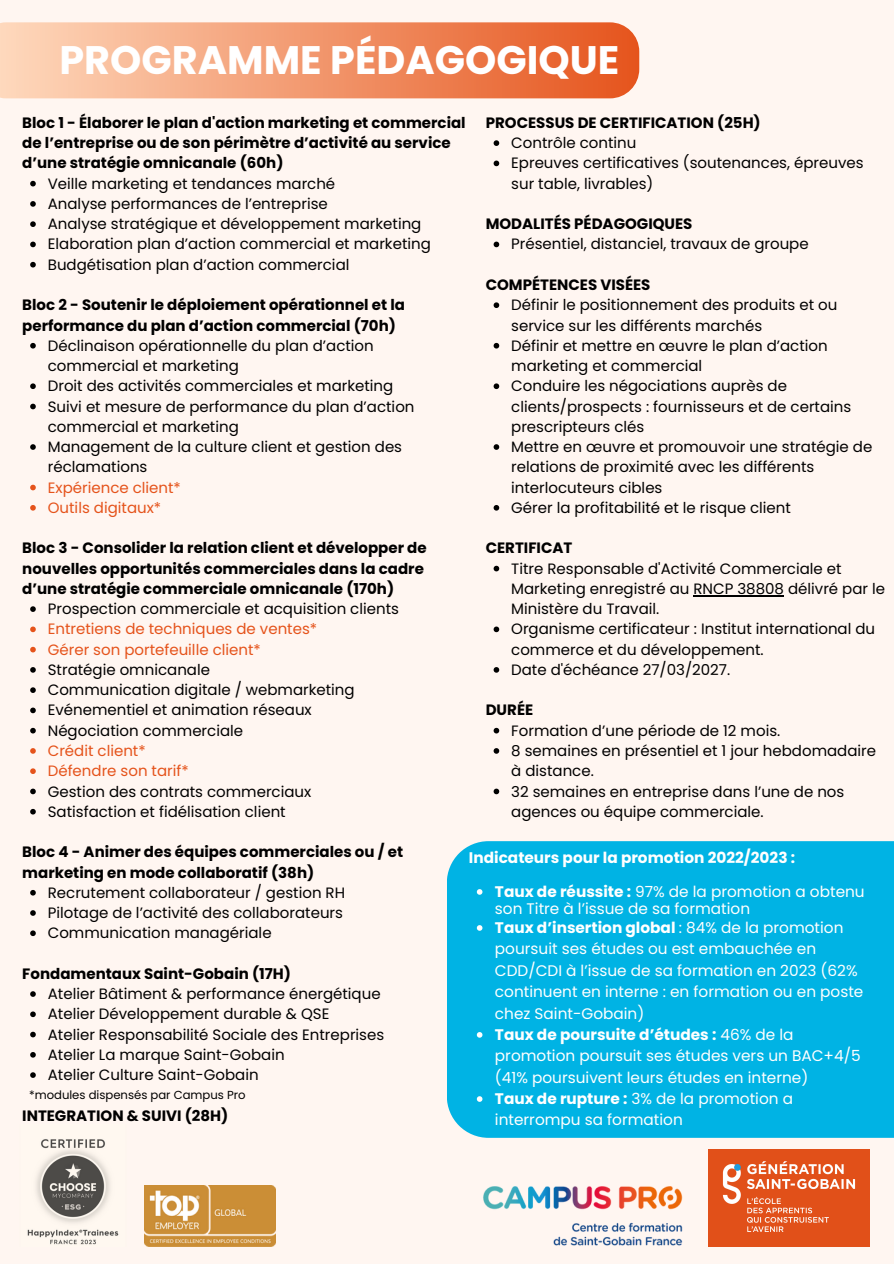
<style>
.page{position:relative;width:894px;height:1264px;background:#fff}
.page>*{position:absolute;margin:0;border:0;box-sizing:border-box;transform-origin:0 0}
.t1{font:700 39.75px "Poppins";color:#fff}
.t2{font:15.3px/21.3px "Poppins";color:#fff}
.t3{font:700 15.3px "Poppins";color:#fff}
.t4{font:15px/20.2px "Poppins";color:#000}
.t5{font:700 15px/20.2px "Poppins";color:#000}
.t6{font:15px "Poppins";color:#e5531b}
.t7{font:11.7px "Poppins";color:#000}
.s1{font-weight:700}
</style>
<div class="page">
<div style="left:0;top:0;width:893px;height:1263px;background:#fff6f1"></div>
<svg style="left:0;top:22px;width:639px;height:76px;background:#f1976e"></svg>
<img style="left:708px;top:1149px;width:161px;height:97px">
<img style="left:144px;top:1185px;width:132px;height:61px">
<img style="left:27px;top:1139px;width:92px;height:106px">
<div style="left:447px;top:841px;width:446px;height:296px;background:#00b3e4"></div>
<svg style="left:30px;top:181px;width:6px;height:5px"></svg>
<svg style="left:30px;top:201px;width:6px;height:6px"></svg>
<svg style="left:30px;top:221px;width:6px;height:6px"></svg>
<svg style="left:30px;top:241px;width:6px;height:6px"></svg>
<svg style="left:30px;top:262px;width:6px;height:5px"></svg>
<svg style="left:30px;top:343px;width:6px;height:5px"></svg>
<svg style="left:30px;top:383px;width:6px;height:6px"></svg>
<svg style="left:30px;top:403px;width:6px;height:6px"></svg>
<svg style="left:30px;top:444px;width:6px;height:6px"></svg>
<svg style="left:30px;top:484px;width:6px;height:6px"></svg>
<svg style="left:30px;top:505px;width:6px;height:5px"></svg>
<svg style="left:30px;top:606px;width:6px;height:6px"></svg>
<svg style="left:30px;top:626px;width:6px;height:6px"></svg>
<svg style="left:30px;top:646px;width:6px;height:6px"></svg>
<svg style="left:30px;top:667px;width:6px;height:5px"></svg>
<svg style="left:30px;top:687px;width:6px;height:6px"></svg>
<svg style="left:30px;top:707px;width:6px;height:6px"></svg>
<svg style="left:30px;top:727px;width:6px;height:6px"></svg>
<svg style="left:30px;top:748px;width:6px;height:5px"></svg>
<svg style="left:30px;top:768px;width:6px;height:6px"></svg>
<svg style="left:30px;top:788px;width:6px;height:6px"></svg>
<svg style="left:30px;top:808px;width:6px;height:6px"></svg>
<svg style="left:30px;top:890px;width:6px;height:5px"></svg>
<svg style="left:30px;top:910px;width:6px;height:5px"></svg>
<svg style="left:30px;top:930px;width:6px;height:6px"></svg>
<svg style="left:30px;top:991px;width:6px;height:5px"></svg>
<svg style="left:30px;top:1011px;width:6px;height:6px"></svg>
<svg style="left:30px;top:1031px;width:6px;height:6px"></svg>
<svg style="left:30px;top:1052px;width:6px;height:5px"></svg>
<svg style="left:30px;top:1072px;width:6px;height:5px"></svg>
<svg style="left:493px;top:140px;width:6px;height:6px"></svg>
<svg style="left:493px;top:160px;width:6px;height:6px"></svg>
<svg style="left:493px;top:241px;width:6px;height:6px"></svg>
<svg style="left:493px;top:302px;width:6px;height:6px"></svg>
<svg style="left:493px;top:343px;width:6px;height:5px"></svg>
<svg style="left:493px;top:383px;width:6px;height:6px"></svg>
<svg style="left:493px;top:444px;width:6px;height:6px"></svg>
<svg style="left:493px;top:505px;width:6px;height:5px"></svg>
<svg style="left:493px;top:565px;width:6px;height:6px"></svg>
<hr style="left:693px;top:595px;width:90px;height:1px;background:#000">
<svg style="left:493px;top:626px;width:6px;height:6px"></svg>
<svg style="left:493px;top:667px;width:6px;height:5px"></svg>
<svg style="left:493px;top:727px;width:6px;height:6px"></svg>
<svg style="left:493px;top:748px;width:6px;height:5px"></svg>
<svg style="left:493px;top:788px;width:6px;height:6px"></svg>
<svg style="left:476px;top:889px;width:6px;height:5px"></svg>
<svg style="left:476px;top:925px;width:6px;height:5px"></svg>
<svg style="left:476px;top:1032px;width:6px;height:5px"></svg>
<svg style="left:476px;top:1096px;width:6px;height:5px"></svg>
<img style="left:483px;top:1186px;width:198px;height:59px">
<p class="t1" style="left:59px;top:32px;width:561px">PROGRAMME PÉDAGOGIQUE</p>
<p class="t5" style="left:22px;top:112px;width:445px">Bloc 1 - Élaborer le plan d'action marketing et commercial de l’entreprise ou de son périmètre d’activité au service d’une stratégie omnicanale (60h)</p>
<p class="t4" style="left:48px;top:173px;width:289px">Veille marketing et tendances marché</p>
<p class="t4" style="left:48px;top:193px;width:281px">Analyse performances de l’entreprise</p>
<p class="t4" style="left:48px;top:214px;width:375px">Analyse stratégique et développement marketing</p>
<h3 class="t4" style="left:48px;top:234px;width:384px">Elaboration plan d’action commercial et marketing</h3>
<p class="t4" style="left:48px;top:254px;width:303px">Budgétisation plan d’action commercial</p>
<p class="t5" style="left:22px;top:295px;width:384px">Bloc 2 - Soutenir le déploiement opérationnel et la performance du plan d’action commercial (70h)</p>
<p class="t4" style="left:48px;top:335px;width:327px">Déclinaison opérationnelle du plan d’action commercial et marketing</p>
<p class="t4" style="left:48px;top:376px;width:347px">Droit des activités commerciales et marketing</p>
<p class="t4" style="left:48px;top:396px;width:368px">Suivi et mesure de performance du plan d’action commercial et marketing</p>
<p class="t4" style="left:48px;top:436px;width:356px">Management de la culture client et gestion des réclamations</p>
<h3 class="t6" style="left:48px;top:477px;width:134px">Expérience client*</h3>
<p class="t6" style="left:48px;top:497px;width:115px">Outils digitaux*</p>
<p class="t5" style="left:22px;top:538px;width:406px">Bloc 3 - Consolider la relation client et développer de nouvelles opportunités commerciales dans la cadre d’une stratégie commerciale omnicanale (170h)</p>
<p class="t4" style="left:48px;top:598px;width:352px">Prospection commerciale et acquisition clients</p>
<p class="t6" style="left:48px;top:618px;width:271px">Entretiens de techniques de ventes*</p>
<p class="t6" style="left:48px;top:639px;width:214px">Gérer son portefeuille client*</p>
<p class="t4" style="left:48px;top:659px;width:164px">Stratégie omnicanale</p>
<p class="t4" style="left:48px;top:679px;width:308px">Communication digitale / webmarketing</p>
<p class="t4" style="left:48px;top:700px;width:265px">Evénementiel et animation réseaux</p>
<p class="t4" style="left:48px;top:720px;width:197px">Négociation commerciale</p>
<p class="t6" style="left:48px;top:740px;width:99px">Crédit client*</p>
<p class="t6" style="left:48px;top:760px;width:142px">Défendre son tarif*</p>
<h3 class="t4" style="left:48px;top:781px;width:265px">Gestion des contrats commerciaux</h3>
<p class="t4" style="left:48px;top:801px;width:239px">Satisfaction et fidélisation client</p>
<p class="t5" style="left:22px;top:841px;width:382px">Bloc 4 - Animer des équipes commerciales ou / et marketing en mode collaboratif (38h)</p>
<p class="t4" style="left:48px;top:882px;width:299px">Recrutement collaborateur / gestion RH</p>
<h3 class="t4" style="left:48px;top:902px;width:297px">Pilotage de l’activité des collaborateurs</h3>
<p class="t4" style="left:48px;top:922px;width:225px">Communication managériale</p>
<p class="t5" style="left:22px;top:963px;width:270px">Fondamentaux Saint-Gobain (17H)</p>
<p class="t4" style="left:48px;top:983px;width:334px">Atelier Bâtiment &amp; performance énergétique</p>
<p class="t4" style="left:48px;top:1003px;width:283px">Atelier Développement durable &amp; QSE</p>
<p class="t4" style="left:48px;top:1024px;width:338px">Atelier Responsabilité Sociale des Entreprises</p>
<h2 class="t4" style="left:48px;top:1044px;width:238px">Atelier La marque Saint-Gobain</h2>
<p class="t4" style="left:48px;top:1064px;width:212px">Atelier Culture Saint-Gobain</p>
<h3 class="t5" style="left:22px;top:1105px;width:207px">INTEGRATION &amp; SUIVI (28H)</h3>
<p class="t5" style="left:485px;top:112px;width:276px">PROCESSUS DE CERTIFICATION (25H)</p>
<p class="t4" style="left:511px;top:133px;width:354px">Contrôle continu<br>Epreuves certificatives (soutenances, épreuves sur table, livrables)</p>
<p class="t5" style="left:485px;top:214px;width:208px">MODALITÉS PÉDAGOGIQUES</p>
<p class="t4" style="left:511px;top:234px;width:299px">Présentiel, distanciel, travaux de groupe</p>
<p class="t5" style="left:485px;top:274px;width:166px">COMPÉTENCES VISÉES</p>
<p class="t4" style="left:511px;top:295px;width:362px">Définir le positionnement des produits et ou service sur les différents marchés<br>Définir et mettre en œuvre le plan d’action marketing et commercial<br>Conduire les négociations auprès de clients/prospects : fournisseurs et de certains prescripteurs clés<br>Mettre en œuvre et promouvoir une stratégie de relations de proximité avec les différents interlocuteurs cibles<br>Gérer la profitabilité et le risque client</p>
<p class="t5" style="left:485px;top:538px;width:88px">CERTIFICAT</p>
<p class="t4" style="left:511px;top:558px;width:375px">Titre Responsable d'Activité Commerciale et Marketing enregistré au RNCP 38808 délivré par le Ministère du Travail.<br>Organisme certificateur : Institut international du commerce et du développement.<br>Date d'échéance 27/03/2027.</p>
<p class="t5" style="left:485px;top:700px;width:49px">DURÉE</p>
<p class="t4" style="left:511px;top:720px;width:366px">Formation d’une période de 12 mois.<br>8 semaines en présentiel et 1 jour hebdomadaire à distance.<br>32 semaines en entreprise dans l’une de nos agences ou équipe commerciale.</p>
<p class="t3" style="left:469px;top:847px;width:327px">Indicateurs pour la promotion 2022/2023 :</p>
<p class="t2" style="left:495px;top:883px;width:371px;line-height:16.8px"><span class="s1">Taux de réussite :</span> 97% de la promotion a obtenu son Titre à l’issue de sa formation</p>
<p class="t2" style="left:495px;top:917px;width:370px"><span class="s1">Taux d’insertion global</span> : 84% de la promotion poursuit ses études ou est embauchée en CDD/CDI à l’issue de sa formation en 2023 (62% continuent en interne : en formation ou en poste chez Saint-Gobain)</p>
<p class="t2" style="left:495px;top:1023px;width:367px"><span class="s1">Taux de poursuite d’études :</span> 46% de la promotion poursuit ses études vers un BAC+4/5 (41% poursuivent leurs études en interne)</p>
<p class="t2" style="left:495px;top:1088px;width:299px"><span class="s1">Taux de rupture :</span> 3% de la promotion a interrompu sa formation</p>
<p class="t7" style="left:29px;top:1086px;width:218px">*modules dispensés par Campus Pro</p>
</div>
